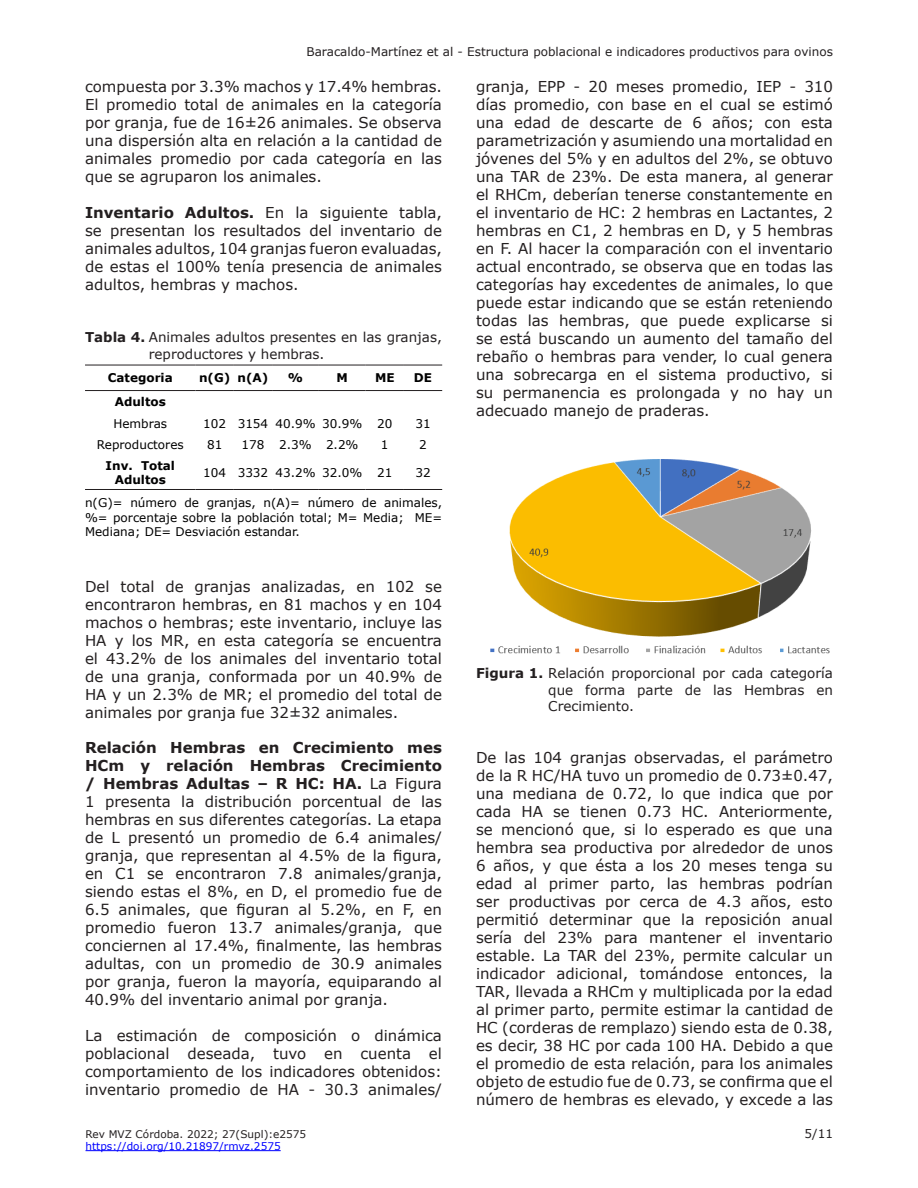
<style>
.page{position:relative;width:918px;height:1188px;background:#fff}
.page>*{position:absolute;margin:0;border:0;box-sizing:border-box;transform-origin:0 0}
.t1{font:15px/18px "Verdana";color:#231f20;text-align:justify}
.t2{font:13.5px/16.2px "Verdana";color:#231f20}
.t3{font:12px/14.4px "Verdana";color:#000;text-align:justify}
.t4{font:12px "Verdana";color:#231f20}
.t5{font:700 12px/13.5px "Verdana";color:#000;text-align:center}
.t6{font:10.5px "Verdana";color:#00f}
.t7{font:10.5px "Verdana";color:#231f20}
.s1{font-weight:700}
</style>
<div class="page">
<hr style="left:86px;top:1150px;width:195px;height:1px;background:#00f">
<hr style="left:85px;top:489px;width:111px;height:1px;background:#231f20">
<hr style="left:196px;top:489px;width:38px;height:1px;background:#231f20">
<hr style="left:234px;top:489px;width:38px;height:1px;background:#231f20">
<hr style="left:272px;top:489px;width:47px;height:1px;background:#231f20">
<hr style="left:319px;top:489px;width:47px;height:1px;background:#231f20">
<hr style="left:366px;top:489px;width:38px;height:1px;background:#231f20">
<hr style="left:404px;top:489px;width:38px;height:1px;background:#231f20">
<hr style="left:85px;top:365px;width:111px;height:1px;background:#231f20">
<hr style="left:196px;top:365px;width:38px;height:1px;background:#231f20">
<hr style="left:234px;top:365px;width:38px;height:1px;background:#231f20">
<hr style="left:272px;top:365px;width:47px;height:1px;background:#231f20">
<hr style="left:319px;top:365px;width:47px;height:1px;background:#231f20">
<hr style="left:366px;top:365px;width:38px;height:1px;background:#231f20">
<hr style="left:404px;top:365px;width:38px;height:1px;background:#231f20">
<hr style="left:85px;top:390px;width:111px;height:1px;background:#231f20">
<hr style="left:196px;top:390px;width:38px;height:1px;background:#231f20">
<hr style="left:234px;top:390px;width:38px;height:1px;background:#231f20">
<hr style="left:272px;top:390px;width:47px;height:1px;background:#231f20">
<hr style="left:319px;top:390px;width:47px;height:1px;background:#231f20">
<hr style="left:366px;top:390px;width:38px;height:1px;background:#231f20">
<hr style="left:404px;top:390px;width:38px;height:1px;background:#231f20">
<img style="left:490px;top:459px;width:340px;height:195px">
<p class="t4" style="left:306px;top:43px;width:528px">Baracaldo-Martínez et al - Estructura poblacional e indicadores productivos para ovinos</p>
<p class="t1" style="left:85px;top:78px;width:358px">compuesta por 3.3% machos y 17.4% hembras.<br>El promedio total de animales en la categoría por granja, fue de 16±26 animales. Se observa una dispersión alta en relación a la cantidad de animales promedio por cada categoría en las que se agruparon los animales.</p>
<p class="t1" style="left:85px;top:204px;width:358px"><span class="s1">Inventario Adultos.</span> En la siguiente tabla, se presentan los resultados del inventario de animales adultos, 104 granjas fueron evaluadas, de estas el 100% tenía presencia de animales adultos, hembras y machos.</p>
<p class="t2" style="left:149px;top:329px;width:295px;text-indent:-64px"><span class="s1">Tabla 4.</span> Animales adultos presentes en las granjas, reproductores y hembras.</p>
<p class="t5" style="left:108px;top:371px;width:66px">Categoria</p>
<p class="t5" style="left:199px;top:371px;width:33px">n(G)</p>
<p class="t5" style="left:238px;top:371px;width:32px">n(A)</p>
<p class="t5" style="left:288px;top:371px;width:17px">%</p>
<p class="t5" style="left:337px;top:371px;width:13px">M</p>
<p class="t5" style="left:375px;top:371px;width:21px">ME</p>
<p class="t5" style="left:414px;top:371px;width:20px">DE</p>
<p class="t5" style="left:115px;top:395px;width:53px">Adultos</p>
<p class="t3" style="left:113px;top:416px;width:55px">Hembras</p>
<p class="t3" style="left:203px;top:416px;width:24px">102</p>
<p class="t3" style="left:238px;top:416px;width:32px">3154</p>
<p class="t3" style="left:275px;top:416px;width:42px">40.9%</p>
<p class="t3" style="left:322px;top:416px;width:42px">30.9%</p>
<p class="t3" style="left:377px;top:416px;width:17px">20</p>
<p class="t3" style="left:415px;top:416px;width:17px">31</p>
<p class="t3" style="left:97px;top:437px;width:88px">Reproductores</p>
<p class="t3" style="left:207px;top:437px;width:17px">81</p>
<p class="t3" style="left:242px;top:437px;width:24px">178</p>
<p class="t3" style="left:279px;top:437px;width:34px">2.3%</p>
<p class="t3" style="left:326px;top:437px;width:34px">2.2%</p>
<p class="t3" style="left:381px;top:437px;width:9px">1</p>
<p class="t3" style="left:419px;top:437px;width:9px">2</p>
<p class="t5" style="left:106px;top:459px;width:71px">Inv. Total<br>Adultos</p>
<p class="t3" style="left:203px;top:465px;width:24px">104</p>
<p class="t3" style="left:238px;top:465px;width:32px">3332</p>
<p class="t3" style="left:275px;top:465px;width:42px">43.2%</p>
<p class="t3" style="left:322px;top:465px;width:42px">32.0%</p>
<p class="t3" style="left:377px;top:465px;width:17px">21</p>
<p class="t3" style="left:415px;top:465px;width:17px">32</p>
<p class="t3" style="left:85px;top:496px;width:359px">n(G)= número de granjas, n(A)= número de animales, %= porcentaje sobre la población total; M= Media; ME= Mediana; DE= Desviación estandar.</p>
<p class="t1" style="left:85px;top:578px;width:358px">Del total de granjas analizadas, en 102 se encontraron hembras, en 81 machos y en 104 machos o hembras; este inventario, incluye las HA y los MR, en esta categoría se encuentra el 43.2% de los animales del inventario total de una granja, conformada por un 40.9% de HA y un 2.3% de MR; el promedio del total de animales por granja fue 32±32 animales.</p>
<p class="t1" style="left:85px;top:738px;width:358px"><span class="s1">Relación Hembras en Crecimiento mes HCm y relación Hembras Crecimiento / Hembras Adultas – R HC: HA.</span> La Figura 1 presenta la distribución porcentual de las hembras en sus diferentes categorías. La etapa de L presentó un promedio de 6.4 animales/ granja, que representan al 4.5% de la figura, en C1 se encontraron 7.8 animales/granja, siendo estas el 8%, en D, el promedio fue de 6.5 animales, que figuran al 5.2%, en F, en promedio fueron 13.7 animales/granja, que conciernen al 17.4%, finalmente, las hembras adultas, con un promedio de 30.9 animales por granja, fueron la mayoría, equiparando al 40.9% del inventario animal por granja.</p>
<p class="t1" style="left:85px;top:1026px;width:358px">La estimación de composición o dinámica poblacional deseada, tuvo en cuenta el comportamiento de los indicadores obtenidos: inventario promedio de HA - 30.3 animales/</p>
<p class="t7" style="left:86px;top:1127px;width:222px">Rev MVZ Córdoba. 2022; 27(Supl):e2575</p>
<p class="t6" style="left:86px;top:1139px;width:197px">https://doi.org/10.21897/rmvz.2575</p>
<p class="t1" style="left:476px;top:78px;width:358px">granja, EPP - 20 meses promedio, IEP - 310 días promedio, con base en el cual se estimó una edad de descarte de 6 años; con esta parametrización y asumiendo una mortalidad en jóvenes del 5% y en adultos del 2%, se obtuvo una TAR de 23%. De esta manera, al generar el RHCm, deberían tenerse constantemente en el inventario de HC: 2 hembras en Lactantes, 2 hembras en C1, 2 hembras en D, y 5 hembras en F. Al hacer la comparación con el inventario actual encontrado, se observa que en todas las categorías hay excedentes de animales, lo que puede estar indicando que se están reteniendo todas las hembras, que puede explicarse si se está buscando un aumento del tamaño del rebaño o hembras para vender, lo cual genera una sobrecarga en el sistema productivo, si su permanencia es prolongada y no hay un adecuado manejo de praderas.</p>
<p class="t2" style="left:548px;top:665px;width:286px;text-align:justify;text-indent:-72px"><span class="s1">Figura 1.</span> Relación proporcional por cada categoría que forma parte de las Hembras en Crecimiento.</p>
<p class="t1" style="left:476px;top:748px;width:358px">De las 104 granjas observadas, el parámetro de la R HC/HA tuvo un promedio de 0.73±0.47, una mediana de 0.72, lo que indica que por cada HA se tienen 0.73 HC. Anteriormente, se mencionó que, si lo esperado es que una hembra sea productiva por alrededor de unos 6 años, y que ésta a los 20 meses tenga su edad al primer parto, las hembras podrían ser productivas por cerca de 4.3 años, esto permitió determinar que la reposición anual sería del 23% para mantener el inventario estable. La TAR del 23%, permite calcular un indicador adicional, tomándose entonces, la TAR, llevada a RHCm y multiplicada por la edad al primer parto, permite estimar la cantidad de HC (corderas de remplazo) siendo esta de 0.38, es decir, 38 HC por cada 100 HA. Debido a que el promedio de esta relación, para los animales objeto de estudio fue de 0.73, se confirma que el número de hembras es elevado, y excede a las</p>
<p class="t4" style="left:805px;top:1125px;width:30px">5/11</p>
</div>
